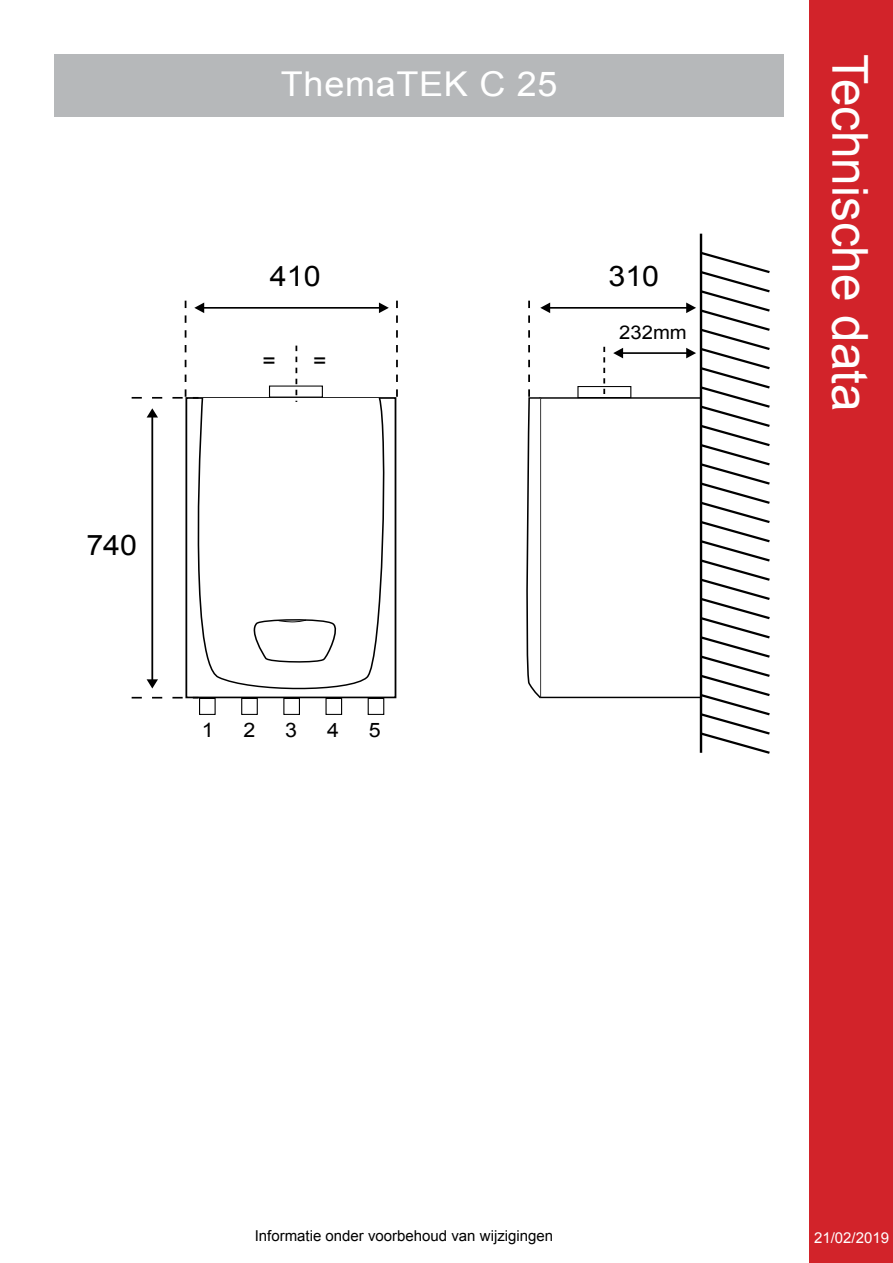
<style>
.page{position:relative;width:893px;height:1263px;background:#fff}
.page>*{position:absolute;margin:0;border:0;box-sizing:border-box;transform-origin:0 0}
.t1{font:49.5px "Arial";color:#fff}
.t2{font:34.2px "Arial";letter-spacing:.02em;color:#fff;scale:1.05 1}
.t3{font:28.35px "Arial";color:#000;scale:1.07 1}
.t4{font:21.15px "Arial";color:#000;scale:1.07 1}
.t5{font:19.95px "Arial";color:#000;scale:1.07 1}
.t6{font:18.9px "Arial";color:#000;scale:1.07 1}
.t7{font:15px "Arial";color:#000}
.t8{font:15px "Arial";color:#fff}
</style>
<div class="page">
<div style="left:54px;top:54px;width:730px;height:63px;background:#b6b8ba"></div>
<div style="left:185px;top:397px;width:211px;height:301px;border:2px solid #000"></div>
<svg style="left:186px;top:396px;width:202px;height:298px"></svg>
<svg style="left:132px;top:697px;width:66px;height:1px"></svg>
<svg style="left:296px;top:346px;width:1px;height:56px"></svg>
<svg style="left:396px;top:301px;width:2px;height:101px"></svg>
<svg style="left:603px;top:347px;width:2px;height:47px"></svg>
<div style="left:269px;top:385px;width:54px;height:13px;border:1px solid #000"></div>
<div style="left:577px;top:386px;width:54px;height:12px;border:1px solid #000"></div>
<div style="left:199px;top:698px;width:17px;height:17px;border:1px solid #000"></div>
<div style="left:241px;top:698px;width:17px;height:17px;border:1px solid #000"></div>
<div style="left:283px;top:698px;width:17px;height:17px;border:1px solid #000"></div>
<div style="left:325px;top:698px;width:17px;height:17px;border:1px solid #000"></div>
<div style="left:368px;top:698px;width:16px;height:17px;border:1px solid #000"></div>
<svg style="left:249px;top:618px;width:94px;height:47px"></svg>
<hr style="left:700px;top:234px;width:2px;height:519px;background:#000">
<hr style="left:203px;top:307px;width:178px;height:2px;background:#000">
<svg style="left:132px;top:301px;width:72px;height:101px"></svg>
<svg style="left:379px;top:302px;width:10px;height:11px"></svg>
<hr style="left:548px;top:307px;width:140px;height:2px;background:#000">
<svg style="left:526px;top:301px;width:24px;height:398px"></svg>
<hr style="left:151px;top:416px;width:2px;height:265px;background:#000">
<svg style="left:147px;top:408px;width:11px;height:9px"></svg>
<svg style="left:147px;top:679px;width:11px;height:9px"></svg>
<hr style="left:621px;top:352px;width:67px;height:2px;background:#000">
<svg style="left:613px;top:348px;width:10px;height:10px"></svg>
<svg style="left:686px;top:250px;width:84px;height:504px"></svg>
<div style="left:809px;top:0;width:84px;height:1263px;background:#d2232a"></div>
<h3 class="t3" style="left:86px;top:527px;width:49px">740</h3>
<h2 class="t2" style="left:281px;top:62px;width:265px">ThemaTEK C 25</h2>
<h3 class="t3" style="left:270px;top:258px;width:49px">410</h3>
<h3 class="t4" style="left:262px;top:347px;width:14px">=</h3>
<h3 class="t4" style="left:313px;top:347px;width:14px">=</h3>
<h3 class="t3" style="left:608px;top:258px;width:49px">310</h3>
<p class="t6" style="left:619px;top:320px;width:65px">232mm</p>
<h3 class="t5" style="left:202px;top:717px;width:13px">1</h3>
<h3 class="t5" style="left:244px;top:717px;width:13px">2</h3>
<h3 class="t5" style="left:285px;top:717px;width:13px">3</h3>
<h3 class="t5" style="left:327px;top:717px;width:13px">4</h3>
<h3 class="t5" style="left:369px;top:717px;width:13px">5</h3>
<h1 class="t1" style="left:882px;top:54px;width:359px;rotate:90deg">Technische data</h1>
<p class="t7" style="left:255px;top:1226px;width:300px">Informatie onder voorbehoud van wijzigingen</p>
<p class="t8" style="left:814px;top:1228px;width:77px">21/02/2019</p>
</div>
